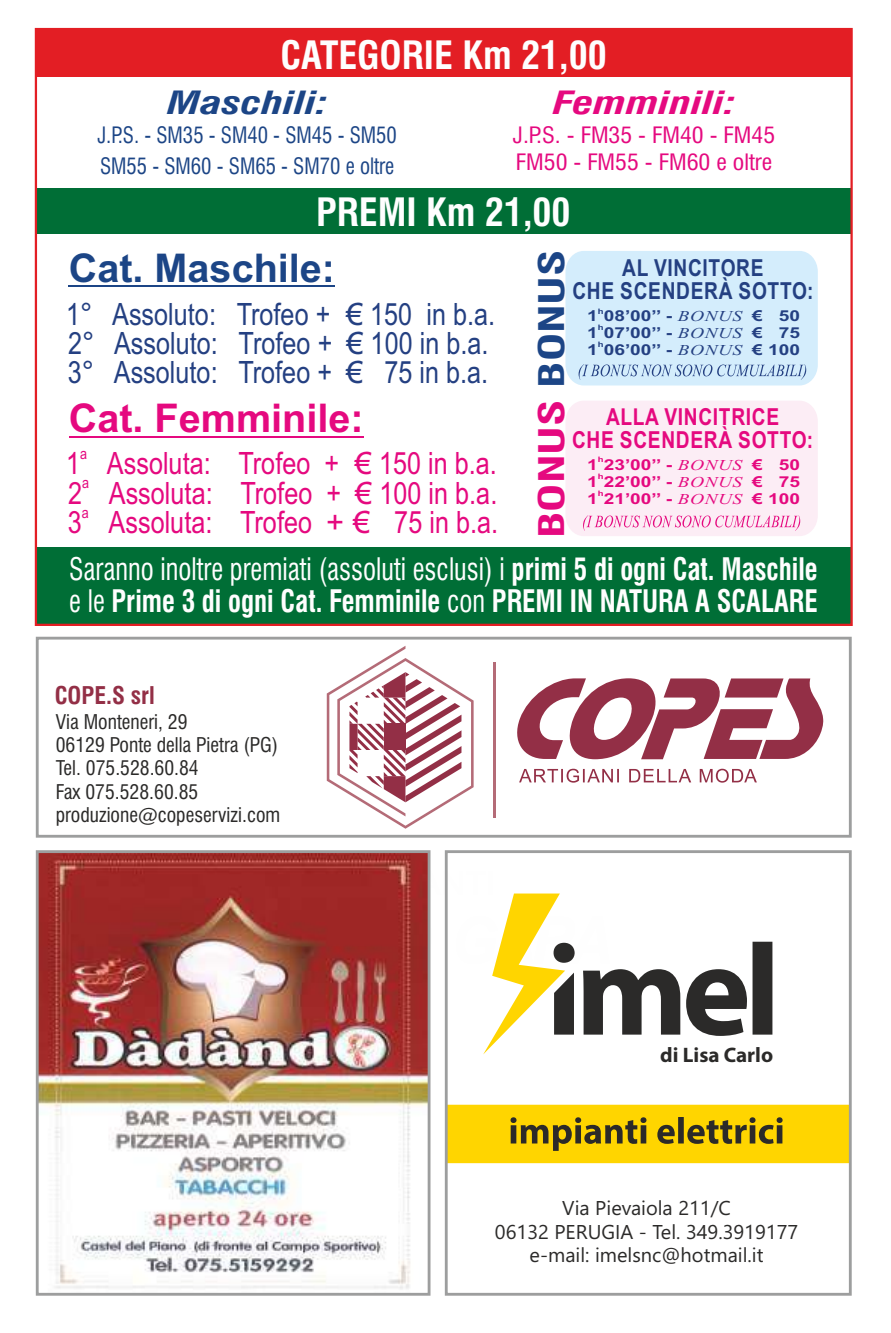
<style>
.page{position:relative;width:891px;height:1333px;background:#fff}
.page>*{position:absolute;margin:0;border:0;box-sizing:border-box;transform-origin:0 0}
.t1{font:700 39.6px "Arial";color:#e5097f}
.t2{font:700 39.6px "Arial";color:#1c4586}
.t3{font:700 condensed 38px "Swiss 721 BT";color:#fefefe}
.t4{font:700 condensed 34.4px "Swiss 721 BT";color:#e5097f;scale:1.4 1}
.t5{font:italic 700 condensed 31.2px "Swiss 721 BT";color:#e5097f;scale:1.4 1}
.t6{font:italic 700 condensed 31.2px "Swiss 721 BT";color:#1c4586;scale:1.4 1}
.t7{font:30.8px/29.2px "Arial Narrow";color:#244082}
.t8{font:30.8px "Arial Narrow";color:#e5097f}
.t9{font:700 condensed 30.2px/32.2px "Swiss 721 BT";color:#fefefe;scale:.89 1}
.t10{font:700 condensed 23.8px "Swiss 721 BT";color:#932f46}
.t11{font:700 23.4px/22.6px "Arial";letter-spacing:.035em;color:#e5097f;text-align:center;scale:.82 1}
.t12{font:700 23.4px/22.6px "Arial";letter-spacing:.035em;color:#244082;text-align:center;scale:.82 1}
.t13{font:condensed 22px/31px "Swiss 721 BT";color:#1c4586;scale:.94 1}
.t14{font:condensed 22px/27px "Swiss 721 BT";color:#e5097f;scale:1.08 1}
.t15{font:700 21px "Myriad Pro";color:#2b2a29}
.t16{font:20px/23.4px "Nirmala UI";color:#2b2a29;text-align:center}
.t17{font:condensed 19.8px/23.2px "Swiss 721 BT";color:#2b2a29}
.t18{font:15.4px "Arial Narrow";color:#e5097f}
.t19{font:700 15px "Arial";color:#244082;scale:1.27 1}
.t20{font:700 15px "Arial";color:#e5097f;scale:1.27 1}
.t21{font:700 7.6px "Arial";color:#244082;scale:1.27 1}
.t22{font:700 7.6px "Arial";color:#e5097f;scale:1.27 1}
.s1{font-family:"Arial"}
.s2{color:#1c4586}
.s3{font-family:"Times New Roman";font-weight:400;font-style:italic}
.s4{font-weight:400}
</style>
<div class="page">
<div style="left:446px;top:1104px;width:403px;height:59px;background:#ffd500"></div>
<svg style="left:430px;top:871px;width:342px;height:183px"></svg>
<svg style="left:510px;top:1117px;width:272px;height:33px"></svg>
<div style="left:444px;top:850px;width:407px;height:445px;border:3px solid #9d9e9e"></div>
<img style="left:40px;top:854px;width:386px;height:435px">
<div style="left:36px;top:850px;width:394px;height:445px;border:3px solid #9d9e9e"></div>
<svg style="left:517px;top:678px;width:306px;height:81px"></svg>
<hr style="left:493px;top:663px;width:3px;height:154px;background:#b46b77">
<svg style="left:519px;top:768px;width:237px;height:14px"></svg>
<svg style="left:326px;top:646px;width:147px;height:182px"></svg>
<div style="left:36px;top:636px;width:815px;height:201px;border:3px solid #9d9e9e"></div>
<div style="left:36px;top:188px;width:815px;height:45px;background:#006e36"></div>
<div style="left:36px;top:547px;width:815px;height:78px;background:#006e36"></div>
<div style="left:36px;top:29px;width:815px;height:47px;background:#e31e24"></div>
<hr style="left:69px;top:285px;width:266px;height:2px;background:#1c4586">
<hr style="left:69px;top:436px;width:294px;height:1px;background:#e5097f">
<div style="left:565px;top:251px;width:252px;height:134px;background:#d4edfc"></div>
<div style="left:566px;top:401px;width:251px;height:135px;background:#fcedf5"></div>
<p class="t3" style="left:280px;top:40px;width:328px">CATEGORIE Km 21,00</p>
<p class="t6" style="left:167px;top:90px;width:116px">Maschili:</p>
<p class="t13" style="left:97px;top:121px;width:320px">J.P.S. - SM35 - SM40 - SM45 - SM50<br>SM55 - SM60 - SM65 - SM70 e oltre</p>
<p class="t5" style="left:553px;top:90px;width:132px">Femminili:</p>
<p class="t14" style="left:512px;top:123px;width:244px">J.P.S. - FM35 - FM40 - FM45<br>FM50 - FM55 - FM60 e oltre</p>
<p class="t3" style="left:316px;top:197px;width:256px">PREMI Km 21,00</p>
<h1 class="t2" style="left:69px;top:253px;width:267px">Cat. Maschile:</h1>
<p class="t7" style="left:66px;top:302px;width:430px">1° Assoluto: Trofeo + <span class="s1">€</span> 150 in b.a.<br>2° Assoluto: Trofeo + <span class="s1">€</span> 100 in b.a.<br>3° Assoluto: Trofeo + <span class="s1">€</span> 75 in b.a.</p>
<h1 class="t1" style="left:69px;top:403px;width:296px">Cat. Femminile:</h1>
<p class="t18" style="left:80px;top:448px;width:9px">a</p>
<p class="t8" style="left:66px;top:452px;width:432px">1 Assoluta: Trofeo + <span class="s1">€</span> 150 in b.a.</p>
<p class="t18" style="left:82px;top:477px;width:9px">a</p>
<p class="t8" style="left:68px;top:481px;width:430px">2 Assoluta: Trofeo + <span class="s1">€</span> 100 in b.a.</p>
<p class="t18" style="left:82px;top:506px;width:9px">a</p>
<p class="t8" style="left:68px;top:510px;width:431px">3 Assoluta: Trofeo <span class="s1">+ €</span> 75 in b.a.</p>
<p class="t4" style="left:538px;top:538px;width:207px;rotate:-90deg">BONUS <span class="s2">BONUS</span></p>
<p class="t12" style="left:572px;top:259px;width:295px">AL VINCITORE<br>CHE SCENDERÀ SOTTO:</p>
<p class="t21" style="left:597px;top:308px;width:6px">h</p>
<p class="t19" style="left:587px;top:310px;width:169px">1 08’00’’ - <span class="s3">BONUS</span> € 50</p>
<p class="t21" style="left:597px;top:325px;width:6px">h</p>
<p class="t19" style="left:587px;top:327px;width:169px">1 07’00’’ - <span class="s3">BONUS</span> € 75</p>
<p class="t21" style="left:597px;top:342px;width:6px">h</p>
<p class="t19" style="left:587px;top:344px;width:169px">1 06’00’’ - <span class="s3">BONUS</span> € 100</p>
<p class="t11" style="left:572px;top:407px;width:295px">ALLA VINCITRICE<br>CHE SCENDERÀ SOTTO:</p>
<p class="t22" style="left:597px;top:456px;width:6px">h</p>
<p class="t20" style="left:587px;top:459px;width:169px">1 23’00’’ - <span class="s3">BONUS</span> € 50</p>
<p class="t22" style="left:597px;top:473px;width:6px">h</p>
<p class="t20" style="left:587px;top:475px;width:169px">1 22’00’’ - <span class="s3">BONUS</span> € 75</p>
<p class="t22" style="left:597px;top:490px;width:6px">h</p>
<p class="t20" style="left:587px;top:492px;width:169px">1 21’00’’ - <span class="s3">BONUS</span> € 100</p>
<p class="t9" style="left:69px;top:556px;width:842px"><span class="s4">Saranno inoltre premiati (assoluti esclusi) i</span> primi 5 di ogni Cat. Maschile <span class="s4">e le</span> Prime 3 di ogni Cat. Femminile <span class="s4">con</span> PREMI IN NATURA A SCALARE</p>
<p class="t10" style="left:55px;top:686px;width:102px">COPE.S srl</p>
<p class="t17" style="left:56px;top:712px;width:226px">Via Monteneri, 29<br>06129 Ponte della Pietra (PG)<br>Tel. 075.528.60.84<br>Fax 075.528.60.85 produzione@copeservizi.com</p>
<p class="t15" style="left:660px;top:1046px;width:114px">di Lisa Carlo</p>
<p class="t16" style="left:494px;top:1198px;width:304px">Via Pievaiola 211/C<br>06132 PERUGIA - Tel. 349.3919177 e-mail: imelsnc@hotmail.it</p>
</div>
